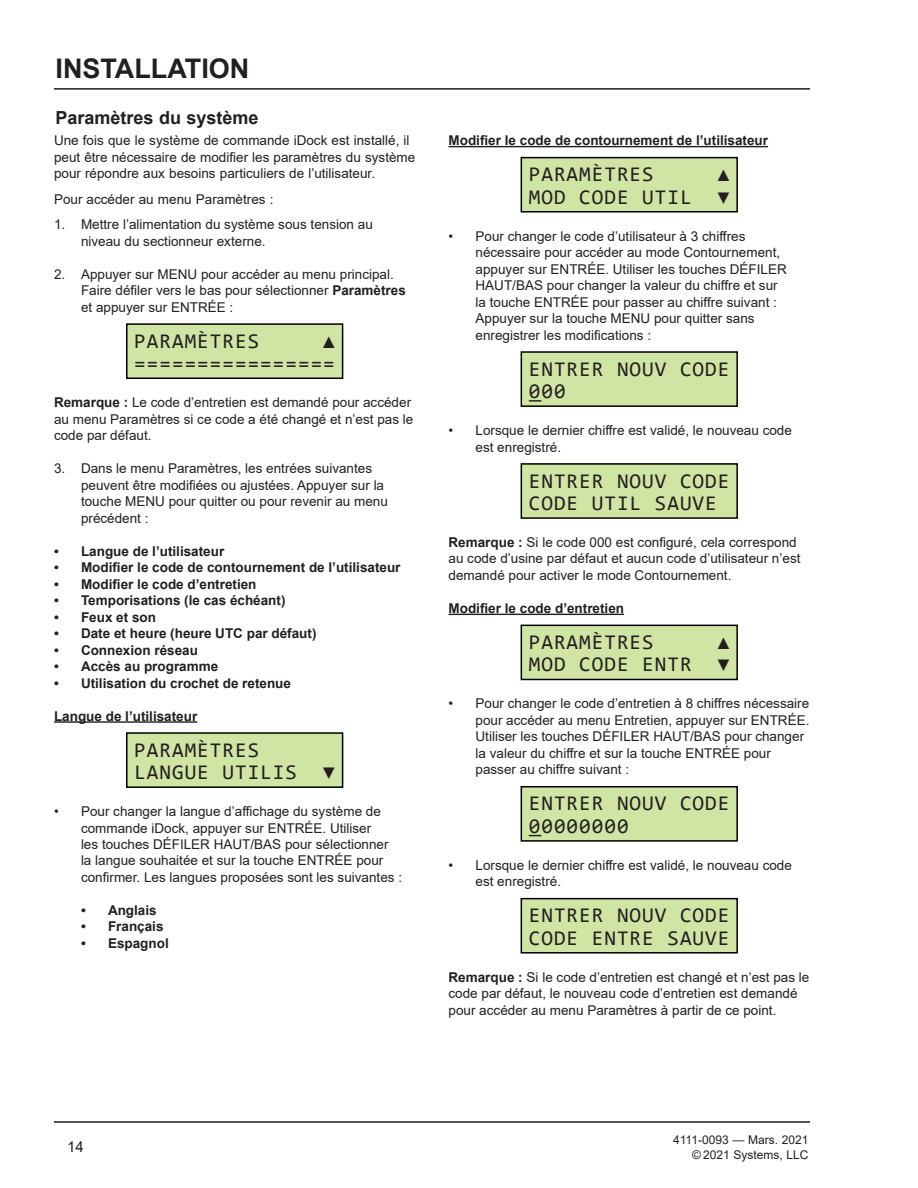
<style>
.page{position:relative;width:918px;height:1188px;background:#fff}
.page>*{position:absolute;margin:0;border:0;box-sizing:border-box;transform-origin:0 0}
.t1{font:700 27px "Arial";color:#231f20}
.t2{font:21px/22.5px "Consolas";letter-spacing:.05em;color:#231f20}
.t3{font:700 18px "Arial";color:#231f20}
.t4{font:15px "Arial";color:#231f20}
.t5{font:13.5px/16.5px "Arial";color:#231f20}
.t6{font:700 13.5px "Arial";color:#231f20}
.t7{font:12px/14.4px "Arial";color:#231f20;text-align:right}
.s1{font-weight:700}
.s2{color:#d0e4a3}
</style>
<div class="page">
<hr style="left:54px;top:1121px;width:756px;height:2px;background:#231f20">
<hr style="left:54px;top:88px;width:756px;height:2px;background:#231f20">
<hr style="left:54px;top:721px;width:143px;height:2px;background:#231f20">
<div style="left:127px;top:324px;width:216px;height:54px;background:#d0e4a3"></div>
<div style="left:126px;top:323px;width:217px;height:56px;border:2px solid #000"></div>
<div style="left:127px;top:733px;width:216px;height:54px;background:#d0e4a3"></div>
<div style="left:126px;top:732px;width:217px;height:56px;border:2px solid #000"></div>
<hr style="left:449px;top:146px;width:319px;height:1px;background:#231f20">
<hr style="left:449px;top:614px;width:175px;height:1px;background:#231f20">
<div style="left:521px;top:158px;width:216px;height:54px;background:#d0e4a3"></div>
<div style="left:521px;top:157px;width:217px;height:56px;border:2px solid #000"></div>
<div style="left:521px;top:352px;width:216px;height:54px;background:#d0e4a3"></div>
<svg style="left:529px;top:400px;width:12px;height:2px"></svg>
<div style="left:521px;top:351px;width:217px;height:56px;border:2px solid #000"></div>
<div style="left:521px;top:464px;width:216px;height:54px;background:#d0e4a3"></div>
<div style="left:521px;top:463px;width:217px;height:56px;border:2px solid #000"></div>
<div style="left:521px;top:625px;width:216px;height:54px;background:#d0e4a3"></div>
<div style="left:521px;top:625px;width:217px;height:55px;border:2px solid #000"></div>
<div style="left:521px;top:787px;width:216px;height:54px;background:#d0e4a3"></div>
<svg style="left:529px;top:835px;width:12px;height:1px"></svg>
<div style="left:521px;top:786px;width:217px;height:56px;border:2px solid #000"></div>
<div style="left:521px;top:899px;width:216px;height:54px;background:#d0e4a3"></div>
<div style="left:521px;top:898px;width:217px;height:56px;border:2px solid #000"></div>
<h1 class="t1" style="left:56px;top:50px;width:195px">INSTALLATION</h1>
<h3 class="t3" style="left:56px;top:105px;width:205px">Paramètres du système</h3>
<p class="t5" style="left:54px;top:132px;width:363px">Une fois que le système de commande iDock est installé, il peut être nécessaire de modifier les paramètres du système pour répondre aux besoins particuliers de l’utilisateur.</p>
<p class="t5" style="left:54px;top:191px;width:221px">Pour accéder au menu Paramètres :</p>
<p class="t5" style="left:81px;top:216px;width:293px;text-indent:-27px">1. Mettre l’alimentation du système sous tension au niveau du sectionneur externe.</p>
<p class="t5" style="left:81px;top:266px;width:326px;text-indent:-27px">2. Appuyer sur MENU pour accéder au menu principal.<br>Faire défiler vers le bas pour sélectionner <span class="s1">Paramètres </span>et appuyer sur ENTRÉE :</p>
<h2 class="t2" style="left:134px;top:329px;width:126px">PARAMÈTRES</h2>
<h2 class="t2" style="left:134px;top:329px;width:202px;text-align:right">▲ ================</h2>
<p class="t5" style="left:54px;top:394px;width:361px"><span class="s1">Remarque :</span> Le code d’entretien est demandé pour accéder au menu Paramètres si ce code a été changé et n’est pas le code par défaut.</p>
<p class="t5" style="left:81px;top:460px;width:308px;text-indent:-27px">3. Dans le menu Paramètres, les entrées suivantes peuvent être modifiées ou ajustées. Appuyer sur la touche MENU pour quitter ou pour revenir au menu précédent :</p>
<p class="t6" style="left:54px;top:541px;width:172px">• Langue de l’utilisateur</p>
<p class="t6" style="left:54px;top:558px;width:348px">• Modifier le code de contournement de l’utilisateur</p>
<p class="t6" style="left:54px;top:574px;width:204px">• Modifier le code d’entretien</p>
<p class="t6" style="left:54px;top:591px;width:233px">• Temporisations (le cas échéant)</p>
<p class="t6" style="left:54px;top:607px;width:104px">• Feux et son</p>
<p class="t6" style="left:54px;top:624px;width:264px">• Date et heure (heure UTC par défaut)</p>
<p class="t6" style="left:54px;top:640px;width:146px">• Connexion réseau</p>
<p class="t6" style="left:54px;top:657px;width:166px">• Accès au programme</p>
<p class="t6" style="left:54px;top:673px;width:239px">• Utilisation du crochet de retenue</p>
<p class="t6" style="left:54px;top:706px;width:145px">Langue de l’utilisateur</p>
<h2 class="t2" style="left:134px;top:738px;width:164px">PARAMÈTRES<br>LANGUE UTILIS</h2>
<h2 class="t2" style="left:323px;top:760px;width:13px">▼</h2>
<p class="t5" style="left:81px;top:803px;width:323px;text-indent:-27px">• Pour changer la langue d’affichage du système de commande iDock, appuyer sur ENTRÉE. Utiliser<br>les touches DÉFILER HAUT/BAS pour sélectionner la langue souhaitée et sur la touche ENTRÉE pour confirmer. Les langues proposées sont les suivantes :</p>
<p class="t6" style="left:81px;top:901px;width:77px">• Anglais</p>
<p class="t6" style="left:81px;top:917px;width:84px">• Français</p>
<p class="t6" style="left:81px;top:934px;width:89px">• Espagnol</p>
<p class="t6" style="left:449px;top:131px;width:321px">Modifier le code de contournement de l’utilisateur</p>
<h2 class="t2" style="left:529px;top:163px;width:126px">PARAMÈTRES</h2>
<h2 class="t2" style="left:718px;top:163px;width:13px">▲</h2>
<h2 class="t2" style="left:529px;top:185px;width:164px">MOD CODE UTIL</h2>
<h2 class="t2" style="left:718px;top:185px;width:13px">▼</h2>
<p class="t5" style="left:476px;top:228px;width:313px;text-indent:-27px">• Pour changer le code d’utilisateur à 3 chiffres nécessaire pour accéder au mode Contournement, appuyer sur ENTRÉE. Utiliser les touches DÉFILER HAUT/BAS pour changer la valeur du chiffre et sur la touche ENTRÉE pour passer au chiffre suivant :<br>Appuyer sur la touche MENU pour quitter sans enregistrer les modifications :</p>
<h2 class="t2" style="left:529px;top:357px;width:202px">ENTRER NOUV CODE<br><span class="s2">0</span>00</h2>
<p class="t5" style="left:476px;top:422px;width:318px;text-indent:-27px">• Lorsque le dernier chiffre est validé, le nouveau code est enregistré.</p>
<h2 class="t2" style="left:529px;top:469px;width:202px">ENTRER NOUV CODE<br>CODE UTIL SAUVE</h2>
<p class="t5" style="left:449px;top:534px;width:353px"><span class="s1">Remarque :</span> Si le code 000 est configuré, cela correspond au code d’usine par défaut et aucun code d’utilisateur n’est demandé pour activer le mode Contournement.</p>
<p class="t6" style="left:449px;top:599px;width:177px">Modifier le code d’entretien</p>
<h2 class="t2" style="left:529px;top:630px;width:126px">PARAMÈTRES</h2>
<h2 class="t2" style="left:718px;top:630px;width:13px">▲</h2>
<h2 class="t2" style="left:529px;top:653px;width:164px">MOD CODE ENTR</h2>
<h2 class="t2" style="left:718px;top:653px;width:13px">▼</h2>
<p class="t5" style="left:476px;top:695px;width:335px;text-indent:-27px">• Pour changer le code d’entretien à 8 chiffres nécessaire pour accéder au menu Entretien, appuyer sur ENTRÉE.<br>Utiliser les touches DÉFILER HAUT/BAS pour changer la valeur du chiffre et sur la touche ENTRÉE pour passer au chiffre suivant :</p>
<h2 class="t2" style="left:529px;top:792px;width:202px">ENTRER NOUV CODE<br><span class="s2">0</span>0000000</h2>
<p class="t5" style="left:476px;top:857px;width:318px;text-indent:-27px">• Lorsque le dernier chiffre est validé, le nouveau code est enregistré.</p>
<h2 class="t2" style="left:529px;top:904px;width:202px">ENTRER NOUV CODE<br>CODE ENTRE SAUVE</h2>
<p class="t5" style="left:449px;top:969px;width:362px"><span class="s1">Remarque :</span> Si le code d’entretien est changé et n’est pas le code par défaut, le nouveau code d’entretien est demandé pour accéder au menu Paramètres à partir de ce point.</p>
<p class="t4" style="left:67px;top:1137px;width:18px">14</p>
<p class="t7" style="left:673px;top:1133px;width:137px">4111-0093 — Mars. 2021 © 2021 Systems, LLC</p>
</div>
